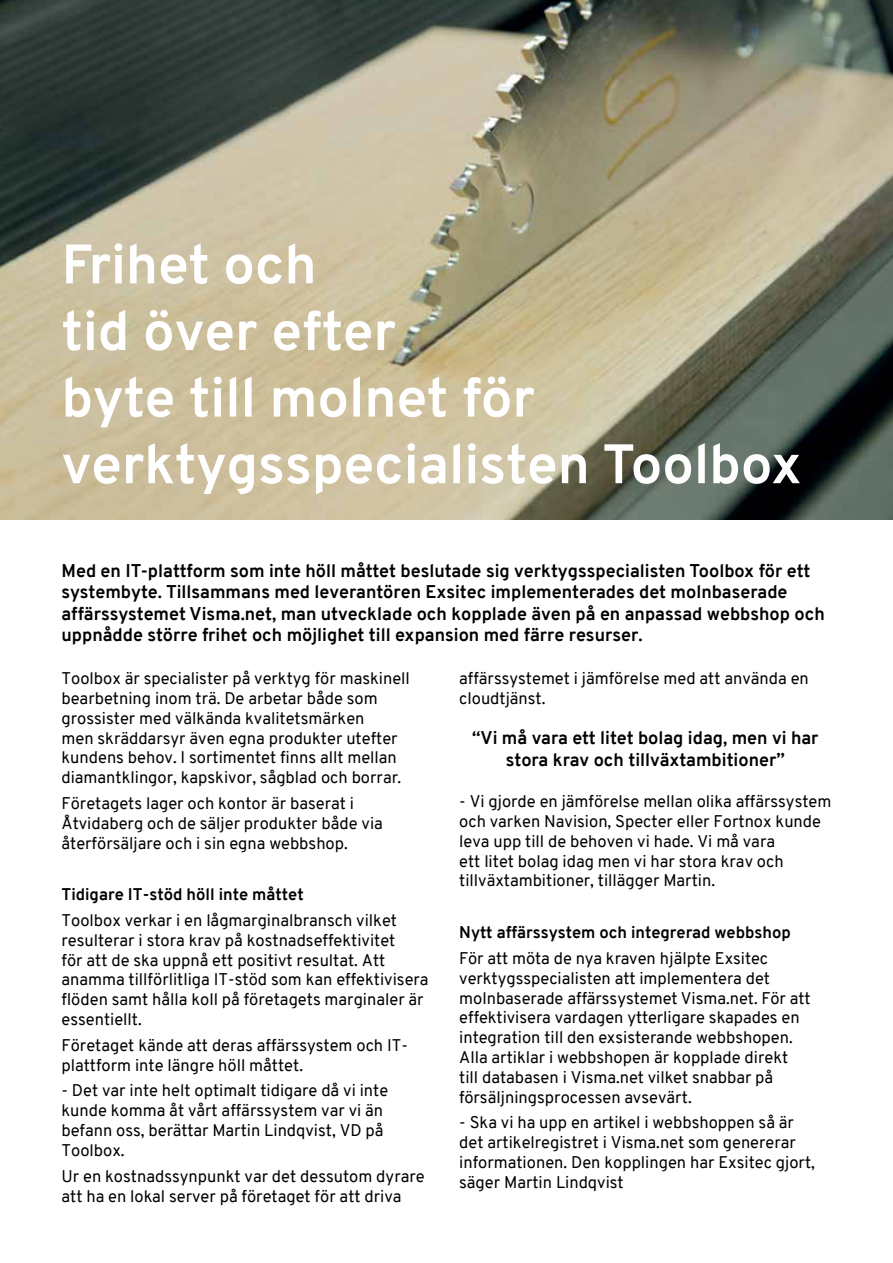
<style>
.page{position:relative;width:893px;height:1263px;background:#fff}
.page>*{position:absolute;margin:0;border:0;box-sizing:border-box;transform-origin:0 0}
.t1{font:700 55.5px/66.6px "Overpass";color:#fff}
.t2{font:700 18px/21.6px "Overpass";color:#000}
.t3{font:16.5px/19.8px "Overpass";color:#000}
.t4{font:700 16.5px "Overpass";color:#000}
</style>
<div class="page">
<img style="left:0;top:0;width:893px;height:520px">
<h1 class="t1" style="left:62px;top:231px;width:742px">Frihet och<br>tid över efter<br>byte till molnet för verktygsspecialisten Toolbox</h1>
<p class="t2" style="left:62px;top:560px;width:765px">Med en IT-plattform som inte höll måttet beslutade sig verktygsspecialisten Toolbox för ett systembyte. Tillsammans med leverantören Exsitec implementerades det molnbaserade affärssystemet Visma.net, man utvecklade och kopplade även på en anpassad webbshop och uppnådde större frihet och möjlighet till expansion med färre resurser.</p>
<p class="t3" style="left:62px;top:669px;width:350px">Toolbox är specialister på verktyg för maskinell bearbetning inom trä. De arbetar både som grossister med välkända kvalitetsmärken<br>men skräddarsyr även egna produkter utefter kundens behov. I sortimentet finns allt mellan diamantklingor, kapskivor, sågblad och borrar.</p>
<p class="t3" style="left:62px;top:793px;width:323px">Företagets lager och kontor är baserat i<br>Åtvidaberg och de säljer produkter både via återförsäljare och i sin egna webbshop.</p>
<p class="t4" style="left:62px;top:883px;width:244px">Tidigare IT-stöd höll inte måttet</p>
<p class="t3" style="left:62px;top:910px;width:369px">Toolbox verkar i en lågmarginalbransch vilket resulterar i stora krav på kostnadseffektivitet<br>för att de ska uppnå ett positivt resultat. Att anamma tillförlitliga IT-stöd som kan effektivisera flöden samt hålla koll på företagets marginaler är essentiellt.</p>
<p class="t3" style="left:62px;top:1035px;width:348px">Företaget kände att deras affärssystem och IT&shy;plattform inte längre höll måttet.</p>
<p class="t3" style="left:62px;top:1081px;width:328px">- Det var inte helt optimalt tidigare då vi inte kunde komma åt vårt affärssystem var vi än befann oss, berättar Martin Lindqvist, VD på Toolbox.</p>
<p class="t3" style="left:62px;top:1166px;width:365px">Ur en kostnadssynpunkt var det dessutom dyrare att ha en lokal server på företaget för att driva</p>
<p class="t3" style="left:459px;top:669px;width:351px">affärssystemet i jämförelse med att använda en cloudtjänst.</p>
<p class="t2" style="left:472px;top:727px;width:348px;text-align:center">“Vi må vara ett litet bolag idag, men vi har stora krav och tillväxtambitioner”</p>
<p class="t3" style="left:459px;top:792px;width:374px">- Vi gjorde en jämförelse mellan olika affärssystem och varken Navision, Specter eller Fortnox kunde leva upp till de behoven vi hade. Vi må vara<br>ett litet bolag idag men vi har stora krav och tillväxtambitioner, tillägger Martin.</p>
<p class="t4" style="left:459px;top:920px;width:333px">Nytt affärssystem och integrerad webbshop</p>
<p class="t3" style="left:459px;top:948px;width:353px">För att möta de nya kraven hjälpte Exsitec verktygsspecialisten att implementera det molnbaserade affärssystemet Visma.net. För att effektivisera vardagen ytterligare skapades en integration till den exsisterande webbshopen.<br>Alla artiklar i webbshopen är kopplade direkt till databasen i Visma.net vilket snabbar på försäljningsprocessen avsevärt.</p>
<p class="t3" style="left:459px;top:1113px;width:357px">- Ska vi ha upp en artikel i webbshoppen så är det artikelregistret i Visma.net som genererar informationen. Den kopplingen har Exsitec gjort, säger Martin Lindqvist</p>
</div>
